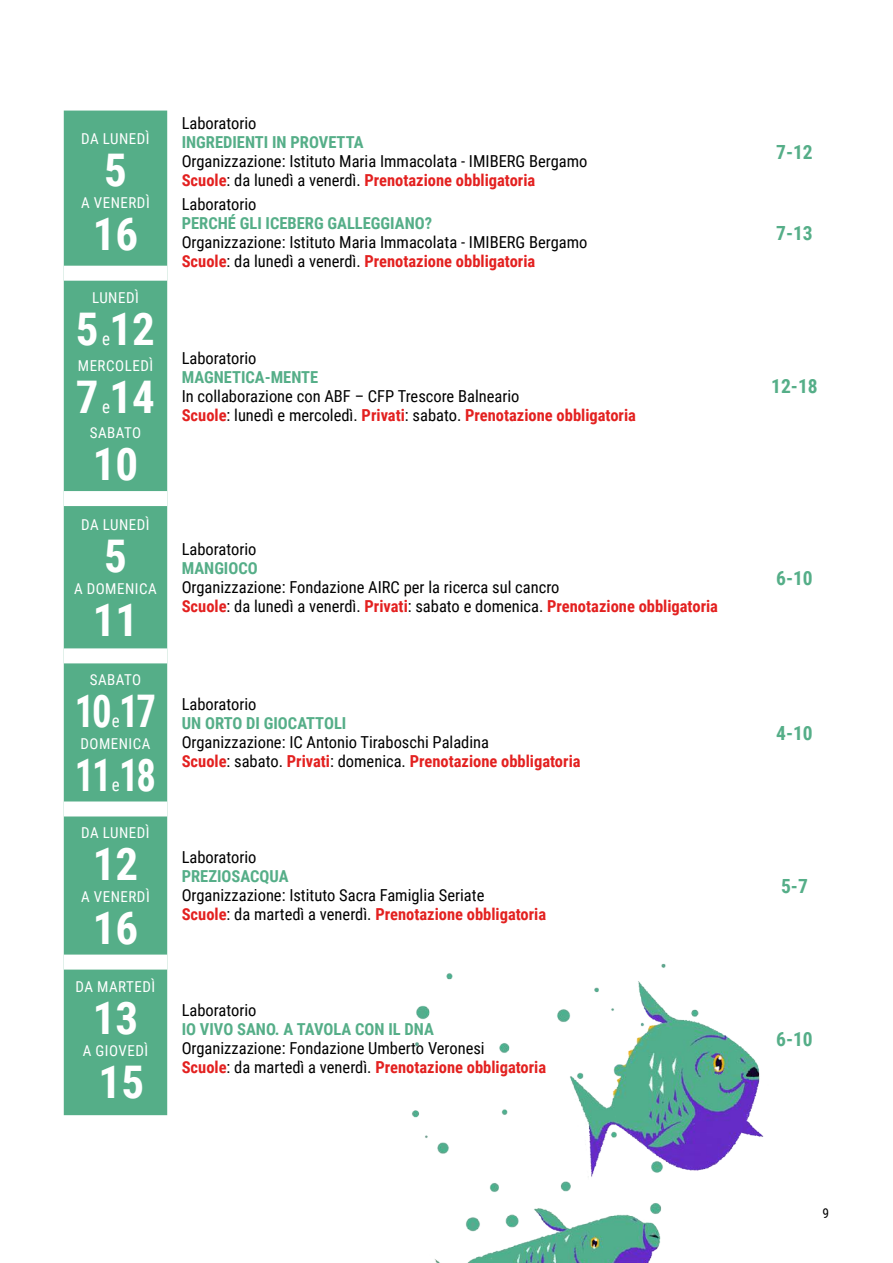
<style>
.page{position:relative;width:893px;height:1263px;background:#fff}
.page>*{position:absolute;margin:0;border:0;box-sizing:border-box;transform-origin:0 0}
.t1{font:700 45px "Roboto Condensed";color:#fff}
.t2{font:700 45px "Roboto Condensed";color:#fff;scale:.86 1}
.t3{font:700 19.5px "Roboto Condensed";color:#55ae88}
.t4{font:18px "Roboto Condensed";color:#fff;scale:.94 1}
.t5{font:16.5px/19px "Roboto Condensed";color:#000}
.t6{font:700 16.5px "Roboto Condensed";color:#55ae88}
.t7{font:15px "Roboto Condensed";letter-spacing:.035em;color:#fff}
.t8{font:13.5px "Roboto Condensed";color:#000}
.s1{font-weight:700;color:#e32120}
</style>
<div class="page">
<div style="left:64px;top:111px;width:103px;height:1004px;background:#55ae88"></div>
<div style="left:64px;top:266px;width:103px;height:15px;background:#fff"></div>
<div style="left:64px;top:491px;width:103px;height:15px;background:#fff"></div>
<div style="left:64px;top:648px;width:103px;height:15px;background:#fff"></div>
<div style="left:64px;top:801px;width:103px;height:15px;background:#fff"></div>
<div style="left:64px;top:954px;width:103px;height:15px;background:#fff"></div>
<img style="left:412px;top:963px;width:352px;height:300px">
<p class="t7" style="left:81px;top:128px;width:47px">da luned</p>
<p class="t7" style="left:146px;top:128px;width:5px">ì</p>
<h1 class="t1" style="left:104px;top:138px;width:24px">5</h1>
<p class="t7" style="left:81px;top:192px;width:70px">a venerdì</p>
<h1 class="t1" style="left:93px;top:202px;width:47px">16</h1>
<p class="t7" style="left:92px;top:287px;width:26px">luned</p>
<p class="t7" style="left:135px;top:287px;width:5px">ì</p>
<h1 class="t1" style="left:76px;top:297px;width:81px">512</h1>
<p class="t4" style="left:102px;top:326px;width:10px">e</p>
<p class="t7" style="left:78px;top:355px;width:10px">merc</p>
<p class="t7" style="left:115px;top:355px;width:40px">oledì</p>
<h1 class="t1" style="left:76px;top:365px;width:81px">714</h1>
<p class="t4" style="left:102px;top:393px;width:10px">e</p>
<p class="t7" style="left:90px;top:422px;width:53px">sabato</p>
<h1 class="t1" style="left:93px;top:433px;width:47px">10</h1>
<p class="t7" style="left:81px;top:514px;width:47px">da luned</p>
<p class="t7" style="left:146px;top:514px;width:5px">ì</p>
<h1 class="t1" style="left:104px;top:525px;width:24px">5</h1>
<p class="t7" style="left:74px;top:578px;width:84px">a domenica</p>
<h1 class="t1" style="left:93px;top:588px;width:47px">11</h1>
<p class="t7" style="left:90px;top:669px;width:53px">sabato</p>
<h1 class="t2" style="left:75px;top:680px;width:96px">10 17</h1>
<p class="t4" style="left:112px;top:708px;width:10px">e</p>
<p class="t7" style="left:80px;top:733px;width:72px">domenica</p>
<h1 class="t2" style="left:75px;top:743px;width:96px">11 18</h1>
<p class="t4" style="left:112px;top:772px;width:10px">e</p>
<p class="t7" style="left:81px;top:822px;width:47px">da luned</p>
<p class="t7" style="left:146px;top:822px;width:5px">ì</p>
<h1 class="t1" style="left:93px;top:833px;width:47px">12</h1>
<p class="t7" style="left:81px;top:886px;width:70px">a venerdì</p>
<h1 class="t1" style="left:93px;top:896px;width:47px">16</h1>
<p class="t7" style="left:76px;top:976px;width:81px">da martedì</p>
<h1 class="t1" style="left:93px;top:987px;width:47px">13</h1>
<p class="t7" style="left:83px;top:1040px;width:67px">a gi ovedì</p>
<h1 class="t1" style="left:99px;top:1050px;width:47px">15</h1>
<p class="t5" style="left:182px;top:113px;width:76px">Laboratorio</p>
<p class="t6" style="left:182px;top:130px;width:183px">INGREDIENTI IN PROVETTA</p>
<p class="t5" style="left:182px;top:151px;width:407px">Organizzazione: Istituto Maria Immacolata - IMIBERG Bergamo<br><span class="s1">Scuole</span>: da lunedì a venerdì. <span class="s1">Prenotazione obbligatoria</span></p>
<p class="t5" style="left:182px;top:194px;width:76px">Laboratorio</p>
<p class="t6" style="left:182px;top:212px;width:252px">PERCHÉ GLI ICEBERG GALLEGGIANO?</p>
<p class="t5" style="left:182px;top:232px;width:407px">Organizzazione: Istituto Maria Immacolata - IMIBERG Bergamo<br><span class="s1">Scuole</span>: da lunedì a venerdì. <span class="s1">Prenotazione obbligatoria</span></p>
<p class="t5" style="left:182px;top:348px;width:76px">Laboratorio</p>
<p class="t6" style="left:182px;top:365px;width:138px">MAGNETICA-MENTE</p>
<p class="t5" style="left:182px;top:386px;width:456px">In collaborazione con ABF – CFP Trescore Balneario<br><span class="s1">Scuole</span>: lunedì e mercoledì. <span class="s1">Privati</span>: sabato. <span class="s1">Prenotazione obbligatoria</span></p>
<p class="t5" style="left:182px;top:539px;width:76px">Laboratorio</p>
<p class="t6" style="left:182px;top:556px;width:78px">MANGIOCO</p>
<p class="t5" style="left:182px;top:577px;width:538px">Organizzazione: Fondazione AIRC per la ricerca sul cancro<br><span class="s1">Scuole</span>: da lunedì a venerdì. <span class="s1">Privati</span>: sabato e domenica. <span class="s1">Prenotazione obbligatoria</span></p>
<p class="t5" style="left:182px;top:694px;width:76px">Laboratorio</p>
<p class="t6" style="left:182px;top:712px;width:166px">UN ORTO DI GIOCATTOLI</p>
<p class="t5" style="left:182px;top:732px;width:400px">Organizzazione: IC Antonio Tiraboschi Paladina<br><span class="s1">Scuole</span>: sabato. <span class="s1">Privati</span>: domenica. <span class="s1">Prenotazione obbligatoria</span></p>
<p class="t5" style="left:182px;top:847px;width:76px">Laboratorio</p>
<p class="t6" style="left:182px;top:865px;width:108px">PREZIOSACQUA</p>
<p class="t5" style="left:182px;top:885px;width:366px">Organizzazione: Istituto Sacra Famiglia Seriate<br><span class="s1">Scuole</span>: da martedì a venerdì. <span class="s1">Prenotazione obbligatoria</span></p>
<p class="t5" style="left:182px;top:1000px;width:76px">Laboratorio</p>
<p class="t6" style="left:182px;top:1018px;width:254px">IO VIVO SANO. A TAVOLA CON IL DNA</p>
<p class="t5" style="left:182px;top:1038px;width:366px">Organizzazione: Fondazione Umberto Veronesi<br><span class="s1">Scuole</span>: da martedì a venerdì. <span class="s1">Prenotazione obbligatoria</span></p>
<p class="t3" style="left:776px;top:138px;width:38px">7-12</p>
<p class="t3" style="left:776px;top:219px;width:38px">7-13</p>
<p class="t3" style="left:771px;top:373px;width:48px">12-18</p>
<p class="t3" style="left:776px;top:564px;width:38px">6-10</p>
<p class="t3" style="left:776px;top:719px;width:38px">4-10</p>
<p class="t3" style="left:781px;top:872px;width:28px">5-7</p>
<p class="t3" style="left:776px;top:1025px;width:38px">6-10</p>
<p class="t8" style="left:822px;top:1203px;width:8px">9</p>
</div>
